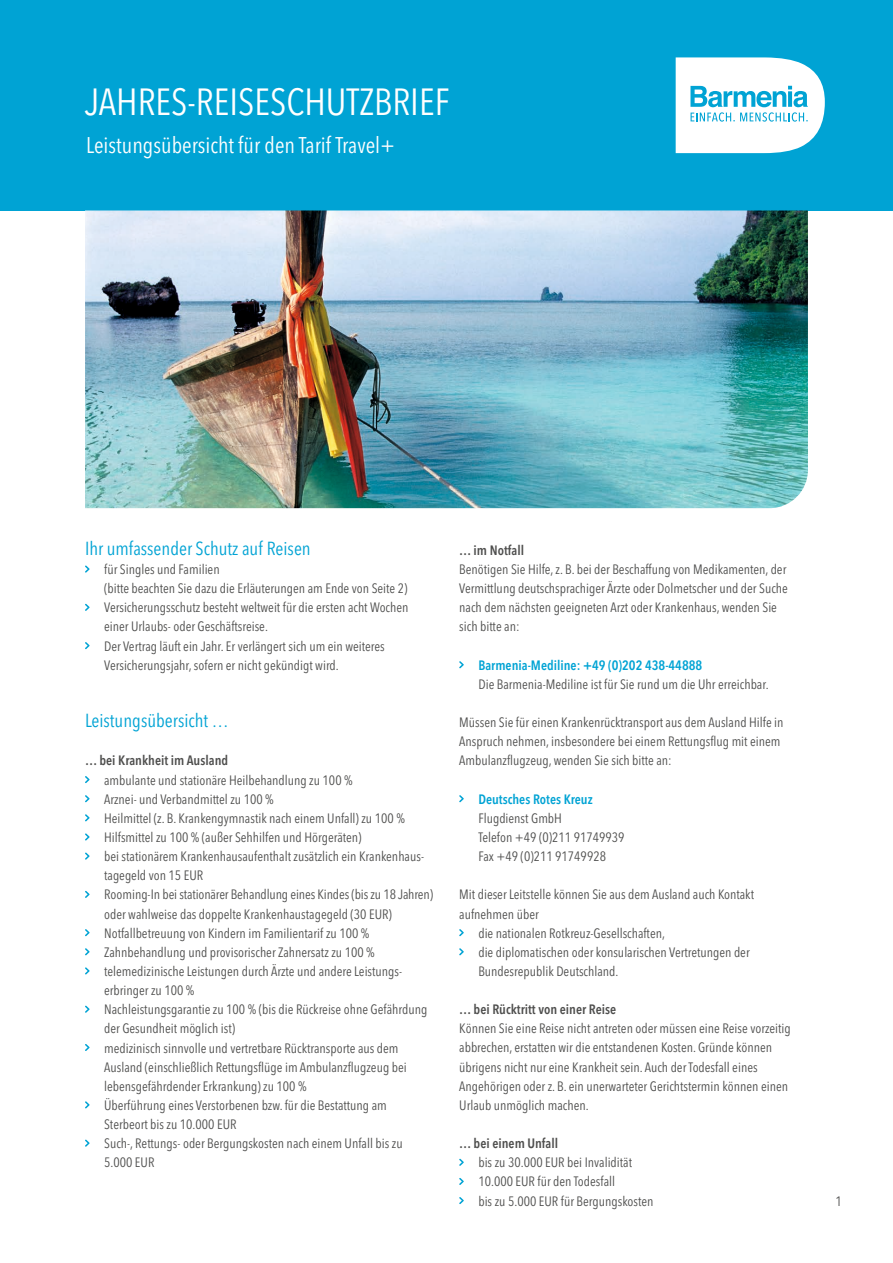
<style>
.page{position:relative;width:893px;height:1263px;background:#fff}
.page>*{position:absolute;margin:0;border:0;box-sizing:border-box;transform-origin:0 0}
.t1{font:condensed 37.5px "Avenir Next LT Pro";color:#fff}
.t2{font:condensed 22.5px "Avenir Next LT Pro";color:#fff}
.t3{font:condensed 18.75px "Avenir Next LT Pro";color:#00a3d4}
.t4{font:condensed 13.5px/19.2px "Avenir Next LT Pro";color:#4e4e4d}
.t5{font:600 condensed 13.5px "Avenir Next LT Pro";color:#4e4e4d}
.t6{font:600 condensed 13.5px "Avenir Next LT Pro";color:#00a3d4}
</style>
<div class="page">
<div style="left:0;top:0;width:893px;height:210px;background:#00a3d4"></div>
<svg style="left:676px;top:57px;width:149px;height:96px;background:#d1eef7"></svg>
<img style="left:85px;top:210px;width:723px;height:298px">
<svg style="left:85px;top:565px;width:5px;height:8px"></svg>
<svg style="left:85px;top:604px;width:5px;height:7px"></svg>
<svg style="left:85px;top:642px;width:5px;height:7px"></svg>
<svg style="left:85px;top:776px;width:5px;height:7px"></svg>
<svg style="left:85px;top:795px;width:5px;height:7px"></svg>
<svg style="left:85px;top:814px;width:5px;height:7px"></svg>
<svg style="left:85px;top:833px;width:5px;height:7px"></svg>
<svg style="left:85px;top:852px;width:5px;height:8px"></svg>
<svg style="left:85px;top:891px;width:5px;height:7px"></svg>
<svg style="left:85px;top:929px;width:5px;height:7px"></svg>
<svg style="left:85px;top:948px;width:5px;height:7px"></svg>
<svg style="left:85px;top:967px;width:5px;height:7px"></svg>
<svg style="left:85px;top:1005px;width:5px;height:8px"></svg>
<svg style="left:85px;top:1044px;width:5px;height:7px"></svg>
<svg style="left:85px;top:1101px;width:5px;height:7px"></svg>
<svg style="left:85px;top:1139px;width:5px;height:8px"></svg>
<svg style="left:459px;top:661px;width:5px;height:7px"></svg>
<svg style="left:459px;top:795px;width:5px;height:7px"></svg>
<svg style="left:459px;top:929px;width:5px;height:7px"></svg>
<svg style="left:459px;top:948px;width:5px;height:7px"></svg>
<svg style="left:459px;top:1159px;width:5px;height:7px"></svg>
<svg style="left:459px;top:1178px;width:5px;height:7px"></svg>
<svg style="left:459px;top:1197px;width:5px;height:7px"></svg>
<h1 class="t1" style="left:85px;top:79px;width:366px">JAHRES-REISESCHUTZBRIEF</h1>
<h2 class="t2" style="left:86px;top:132px;width:310px">Leistungsübersicht für den Tarif Travel+</h2>
<h3 class="t3" style="left:85px;top:537px;width:227px">Ihr umfassender Schutz auf Reisen</h3>
<p class="t4" style="left:104px;top:560px;width:306px">für Singles und Familien<br>(bitte beachten Sie dazu die Erläuterungen am Ende von Seite 2)<br>Versicherungsschutz besteht weltweit für die ersten acht Wochen einer Urlaubs- oder Geschäftsreise.<br>Der Vertrag läuft ein Jahr. Er verlängert sich um ein weiteres Versicherungsjahr, sofern er nicht gekündigt wird.</p>
<h3 class="t3" style="left:85px;top:709px;width:145px">Leistungsübersicht …</h3>
<p class="t5" style="left:85px;top:752px;width:145px">… bei Krankheit im Ausland</p>
<p class="t4" style="left:104px;top:770px;width:330px">ambulante und stationäre Heilbehandlung zu 100 %<br>Arznei- und Verbandmittel zu 100 %<br>Heilmittel (z. B. Krankengymnastik nach einem Unfall) zu 100 % Hilfsmittel zu 100 % (außer Sehhilfen und Hörgeräten)<br>bei stationärem Krankenhausaufenthalt zusätzlich ein Krankenhaus&shy;tagegeld von 15 EUR<br>Rooming-In bei stationärer Behandlung eines Kindes (bis zu 18 Jahren) oder wahlweise das doppelte Krankenhaustagegeld (30 EUR)<br>Notfallbetreuung von Kindern im Familientarif zu 100 % Zahnbehandlung und provisorischer Zahnersatz zu 100 % telemedizinische Leistungen durch Ärzte und andere Leistungs&shy;erbringer zu 100 %<br>Nachleistungsgarantie zu 100 % (bis die Rückreise ohne Gefährdung der Gesundheit möglich ist)<br>medizinisch sinnvolle und vertretbare Rücktransporte aus dem Ausland (einschließlich Rettungsflüge im Ambulanzflugzeug bei lebensgefährdender Erkrankung) zu 100 %<br>Überführung eines Verstorbenen bzw. für die Bestattung am Sterbeort bis zu 10.000 EUR<br>Such-, Rettungs- oder Bergungskosten nach einem Unfall bis zu 5.000 EUR</p>
<p class="t5" style="left:459px;top:542px;width:66px">… im Notfall</p>
<p class="t4" style="left:459px;top:560px;width:330px">Benötigen Sie Hilfe, z. B. bei der Beschaffung von Medikamenten, der Vermittlung deutschsprachiger Ärzte oder Dolmetscher und der Suche nach dem nächsten geeigneten Arzt oder Krankenhaus, wenden Sie sich bitte an:</p>
<p class="t6" style="left:478px;top:657px;width:225px">Barmenia-Mediline: +49 (0)202 438-44888</p>
<p class="t4" style="left:478px;top:674px;width:292px">Die Barmenia-Mediline ist für Sie rund um die Uhr erreichbar.</p>
<p class="t4" style="left:459px;top:713px;width:326px">Müssen Sie für einen Krankenrücktransport aus dem Ausland Hilfe in<br>Anspruch nehmen, insbesondere bei einem Rettungsflug mit einem<br>Ambulanzflugzeug, wenden Sie sich bitte an:</p>
<p class="t6" style="left:478px;top:791px;width:116px">Deutsches Rotes Kreuz</p>
<p class="t4" style="left:478px;top:808px;width:148px">Flugdienst GmbH<br>Telefon +49 (0)211 91749939<br>Fax +49 (0)211 91749928</p>
<p class="t4" style="left:459px;top:885px;width:296px">Mit dieser Leitstelle können Sie aus dem Ausland auch Kontakt</p>
<p class="t4" style="left:459px;top:904px;width:81px">aufnehmen über</p>
<p class="t4" style="left:478px;top:923px;width:188px">die nationalen Rotkreuz-Gesellschaften,</p>
<p class="t4" style="left:478px;top:942px;width:273px">die diplomatischen oder konsularischen Vertretungen der</p>
<p class="t4" style="left:478px;top:961px;width:142px">Bundesrepublik Deutschland.</p>
<p class="t5" style="left:459px;top:1001px;width:158px">… bei Rücktritt von einer Reise</p>
<p class="t4" style="left:459px;top:1019px;width:333px">Können Sie eine Reise nicht antreten oder müssen eine Reise vorzeitig abbrechen, erstatten wir die entstandenen Kosten. Gründe können übrigens nicht nur eine Krankheit sein. Auch der Todesfall eines Angehörigen oder z. B. ein unerwarteter Gerichtstermin können einen Urlaub unmöglich machen.</p>
<p class="t5" style="left:459px;top:1135px;width:100px">… bei einem Unfall</p>
<p class="t4" style="left:478px;top:1153px;width:177px">bis zu 30.000 EUR bei Invalidität<br>10.000 EUR für den Todesfall<br>bis zu 5.000 EUR für Bergungskosten</p>
<p class="t4" style="left:836px;top:1191px;width:8px">1</p>
</div>
